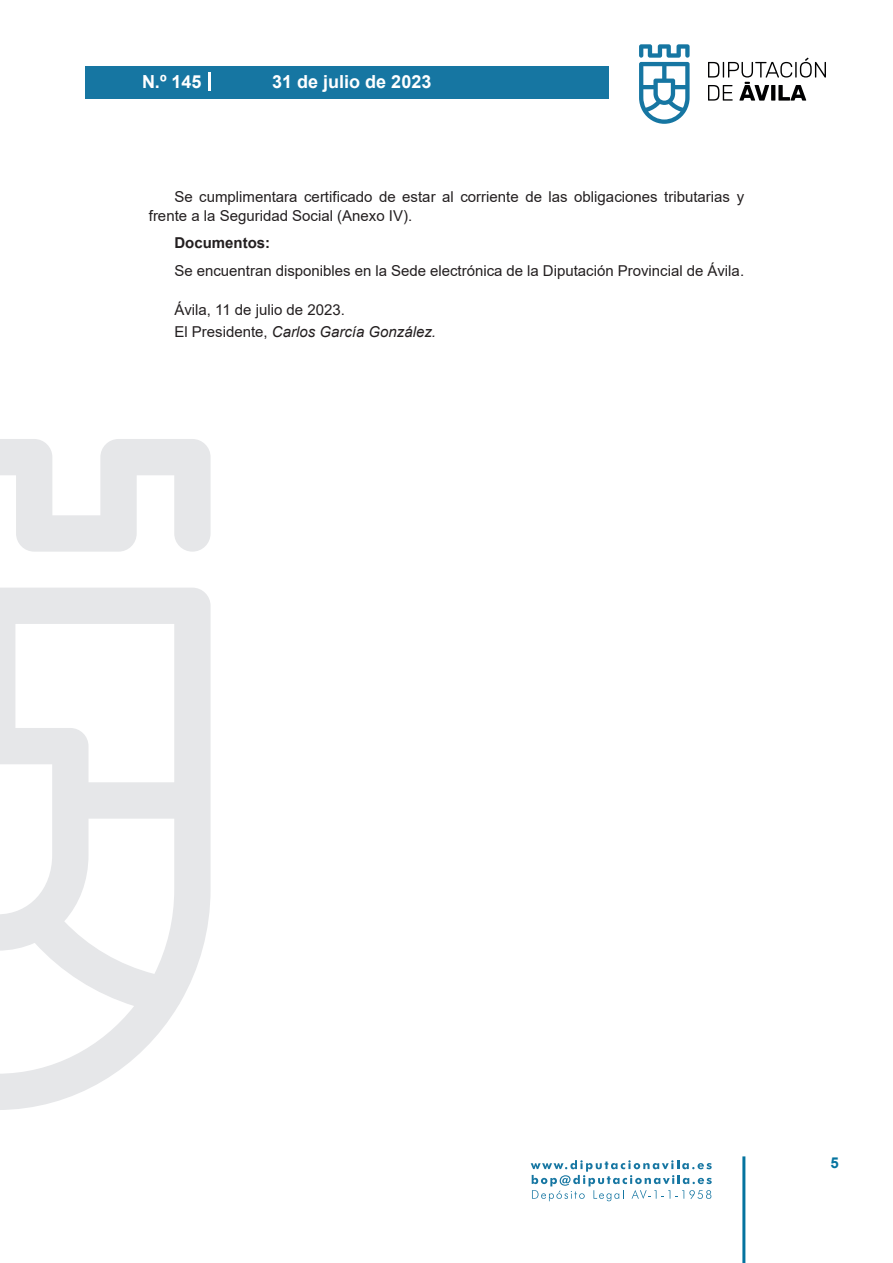
<style>
.page{position:relative;width:893px;height:1263px;background:#fff}
.page>*{position:absolute;margin:0;border:0;box-sizing:border-box;transform-origin:0 0}
.t1{font:700 18px "Arial";color:#fff}
.texto_normal{font:15px/18.8px "Arial";color:#231f20}
.firma{font:italic 15px "Arial";color:#231f20}
.fecha{font:15px "Arial";color:#231f20}
.texto_normal-2{font:700 15px "Arial";color:#231f20}
.t2{font:700 15px "Arial";color:#04739f}
.s1{font-style:normal}
</style>
<div class="page">
<svg style="left:531px;top:1160px;width:181px;height:41px"></svg>
<div style="left:85px;top:66px;width:523px;height:33px;background:#1676a2"></div>
<svg style="left:639px;top:44px;width:51px;height:80px"></svg>
<svg style="left:708px;top:58px;width:118px;height:43px"></svg>
<hr style="left:742px;top:1156px;width:3px;height:107px;background:#04739f">
<svg style="left:208px;top:72px;width:2px;height:18px"></svg>
<svg style="left:0;top:439px;width:211px;height:671px"></svg>
<p class="t1" style="left:142px;top:69px;width:61px">N.º 145</p>
<p class="t1" style="left:272px;top:69px;width:161px">31 de julio de 2023</p>
<p class="texto_normal" style="left:149px;top:188px;width:597px;text-indent:26px">Se cumplimentara certificado de estar al corriente de las obligaciones tributarias y frente a la Seguridad Social (Anexo IV).</p>
<p class="texto_normal-2" style="left:174px;top:232px;width:97px">Documentos:</p>
<p class="texto_normal" style="left:174px;top:261px;width:571px">Se encuentran disponibles en la Sede electrónica de la Diputación Provincial de Ávila.</p>
<p class="fecha" style="left:174px;top:299px;width:172px">Ávila, 11 de julio de 2023.</p>
<p class="firma" style="left:174px;top:322px;width:263px"><span class="s1">El Presidente,</span> Carlos García González.</p>
<p class="t2" style="left:831px;top:1152px;width:10px">5</p>
</div>
